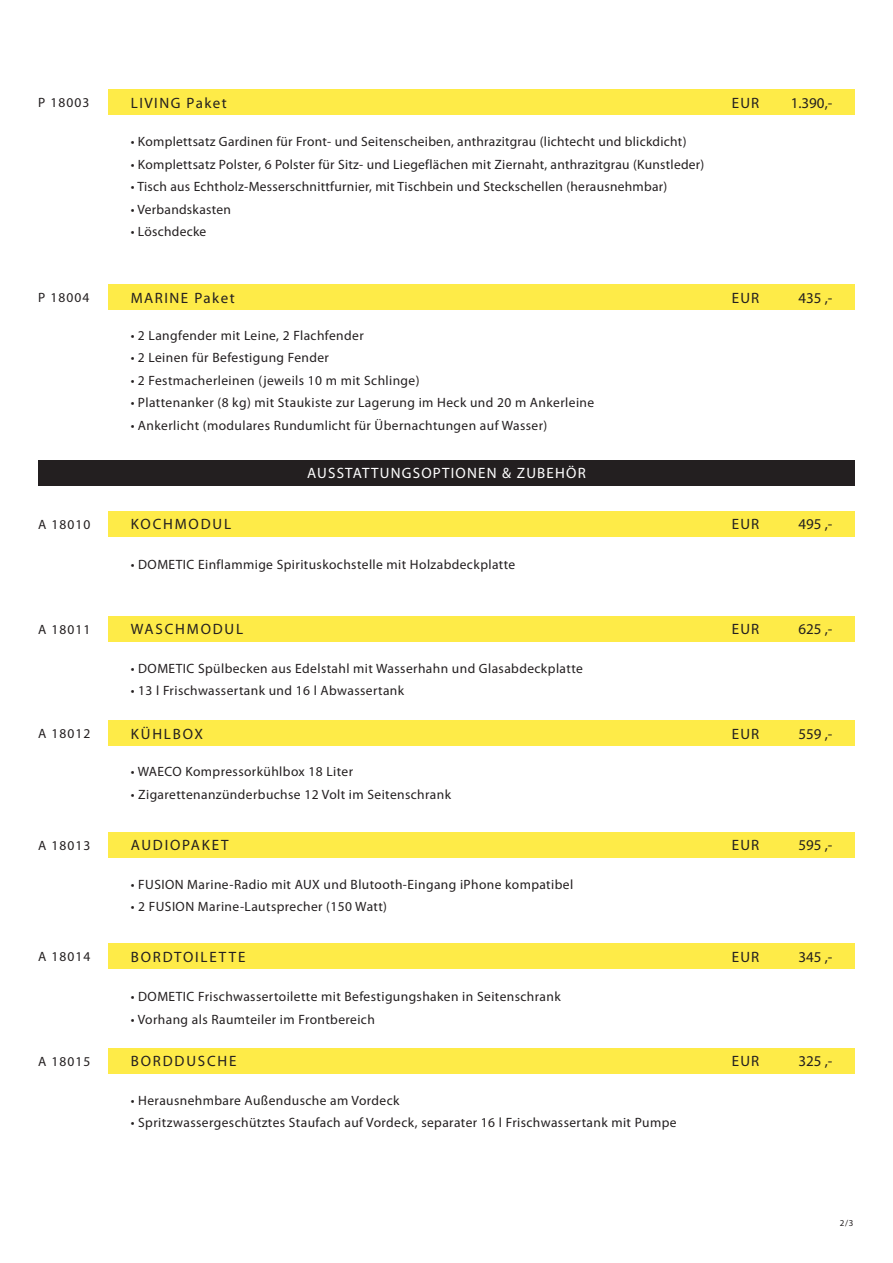
<style>
.page{position:relative;width:893px;height:1263px;background:#fff}
.page>*{position:absolute;margin:0;border:0;box-sizing:border-box;transform-origin:0 0}
.t1{font:15px "Myriad Pro";letter-spacing:.1em;color:#231f20}
.t2{font:15px "Myriad Pro";letter-spacing:.12em;color:#231f20}
.t3{font:15px "Myriad Pro";letter-spacing:.08em;color:#fff}
.t4{font:13.5px "Myriad Pro";letter-spacing:.03em;color:#231f20}
.t5{font:9px "Myriad Pro";color:#231f20}
</style>
<div class="page">
<div style="left:108px;top:89px;width:747px;height:26px;background:#feeb48"></div>
<div style="left:108px;top:284px;width:747px;height:26px;background:#feeb48"></div>
<div style="left:108px;top:511px;width:747px;height:25px;background:#feeb48"></div>
<div style="left:108px;top:616px;width:747px;height:25px;background:#feeb48"></div>
<div style="left:108px;top:720px;width:747px;height:26px;background:#feeb48"></div>
<div style="left:108px;top:832px;width:747px;height:25px;background:#feeb48"></div>
<div style="left:108px;top:944px;width:747px;height:25px;background:#feeb48"></div>
<div style="left:38px;top:460px;width:817px;height:25px;background:#231f20"></div>
<div style="left:108px;top:1048px;width:747px;height:25px;background:#feeb48"></div>
<p class="t4" style="left:38px;top:94px;width:53px">P 18003</p>
<p class="t1" style="left:131px;top:93px;width:98px">LIVING Paket</p>
<p class="t4" style="left:131px;top:133px;width:557px">• Komplettsatz Gardinen für Front- und Seitenscheiben, anthrazitgrau (lichtecht und blickdicht)</p>
<p class="t4" style="left:131px;top:156px;width:575px">• Komplettsatz Polster, 6 Polster für Sitz- und Liegeflächen mit Ziernaht, anthrazitgrau (Kunstleder)</p>
<p class="t4" style="left:131px;top:178px;width:538px">• Tisch aus Echtholz-Messerschnittfurnier, mit Tischbein und Steckschellen (herausnehmbar)</p>
<p class="t4" style="left:131px;top:201px;width:102px">• Verbandskasten</p>
<p class="t4" style="left:131px;top:223px;width:77px">• Löschdecke</p>
<p class="t4" style="left:38px;top:289px;width:53px">P 18004</p>
<p class="t1" style="left:131px;top:288px;width:106px">MARINE Paket</p>
<p class="t4" style="left:131px;top:327px;width:235px">• 2 Langfender mit Leine, 2 Flachfender</p>
<p class="t4" style="left:131px;top:349px;width:200px">• 2 Leinen für Befestigung Fender</p>
<p class="t4" style="left:131px;top:372px;width:290px">• 2 Festmacherleinen (jeweils 10 m mit Schlinge)</p>
<p class="t4" style="left:131px;top:394px;width:465px">• Plattenanker (8 kg) mit Staukiste zur Lagerung im Heck und 20 m Ankerleine</p>
<p class="t4" style="left:131px;top:417px;width:418px">• Ankerlicht (modulares Rundumlicht für Übernachtungen auf Wasser)</p>
<p class="t3" style="left:307px;top:464px;width:280px">AUSSTATTUNGSOPTIONEN &amp; ZUBEHÖR</p>
<p class="t1" style="left:732px;top:93px;width:29px">EUR</p>
<p class="t1" style="left:791px;top:93px;width:43px">1.390,-</p>
<p class="t1" style="left:732px;top:288px;width:29px">EUR</p>
<p class="t1" style="left:798px;top:288px;width:35px">435 ,-</p>
<p class="t4" style="left:38px;top:516px;width:54px">A 18010</p>
<p class="t2" style="left:131px;top:515px;width:102px">KOCHMODUL</p>
<p class="t1" style="left:802px;top:515px;width:28px">415.</p>
<p class="t4" style="left:131px;top:556px;width:386px">• DOMETIC Einflammige Spirituskochstelle mit Holzabdeckplatte</p>
<p class="t1" style="left:732px;top:515px;width:29px">EUR</p>
<p class="t1" style="left:798px;top:515px;width:35px">495 ,-</p>
<p class="t4" style="left:38px;top:621px;width:54px">A 18011</p>
<p class="t2" style="left:131px;top:620px;width:114px">WASCHMODUL</p>
<p class="t4" style="left:131px;top:660px;width:454px">• DOMETIC Spülbecken aus Edelstahl mit Wasserhahn und Glasabdeckplatte</p>
<p class="t4" style="left:131px;top:682px;width:275px">• 13 l Frischwassertank und 16 l Abwassertank</p>
<p class="t4" style="left:38px;top:725px;width:54px">A 18012</p>
<p class="t2" style="left:131px;top:724px;width:74px">KÜHLBOX</p>
<p class="t4" style="left:131px;top:763px;width:224px">• WAECO Kompressorkühlbox 18 Liter</p>
<p class="t4" style="left:131px;top:786px;width:322px">• Zigarettenanzünderbuchse 12 Volt im Seitenschrank</p>
<p class="t4" style="left:38px;top:837px;width:54px">A 18013</p>
<p class="t2" style="left:131px;top:836px;width:99px">AUDIOPAKET</p>
<p class="t4" style="left:131px;top:876px;width:444px">• FUSION Marine-Radio mit AUX und Blutooth-Eingang iPhone kompatibel</p>
<p class="t4" style="left:131px;top:898px;width:258px">• 2 FUSION Marine-Lautsprecher (150 Watt)</p>
<p class="t4" style="left:38px;top:948px;width:54px">A 18014</p>
<p class="t2" style="left:131px;top:948px;width:116px">BORDTOILETTE</p>
<p class="t4" style="left:131px;top:988px;width:431px">• DOMETIC Frischwassertoilette mit Befestigungshaken in Seitenschrank</p>
<p class="t4" style="left:131px;top:1011px;width:246px">• Vorhang als Raumteiler im Frontbereich</p>
<p class="t4" style="left:38px;top:1053px;width:54px">A 18015</p>
<p class="t2" style="left:131px;top:1052px;width:107px">BORDDUSCHE</p>
<p class="t4" style="left:131px;top:1092px;width:270px">• Herausnehmbare Außendusche am Vordeck</p>
<p class="t4" style="left:131px;top:1114px;width:547px">• Spritzwassergeschütztes Staufach auf Vordeck, separater 16 l Frischwassertank mit Pumpe</p>
<p class="t1" style="left:732px;top:620px;width:29px">EUR</p>
<p class="t1" style="left:798px;top:620px;width:35px">625 ,-</p>
<p class="t1" style="left:732px;top:724px;width:29px">EUR</p>
<p class="t1" style="left:798px;top:724px;width:35px">559 ,-</p>
<p class="t1" style="left:732px;top:836px;width:29px">EUR</p>
<p class="t1" style="left:798px;top:836px;width:35px">595 ,-</p>
<p class="t1" style="left:732px;top:948px;width:29px">EUR</p>
<p class="t1" style="left:798px;top:948px;width:35px">345 ,-</p>
<p class="t1" style="left:732px;top:1052px;width:29px">EUR</p>
<p class="t1" style="left:798px;top:1052px;width:35px">325 ,-</p>
<p class="t1" style="left:802px;top:1057px;width:32px">415.-</p>
<p class="t5" style="left:840px;top:1218px;width:15px">2/3</p>
</div>
